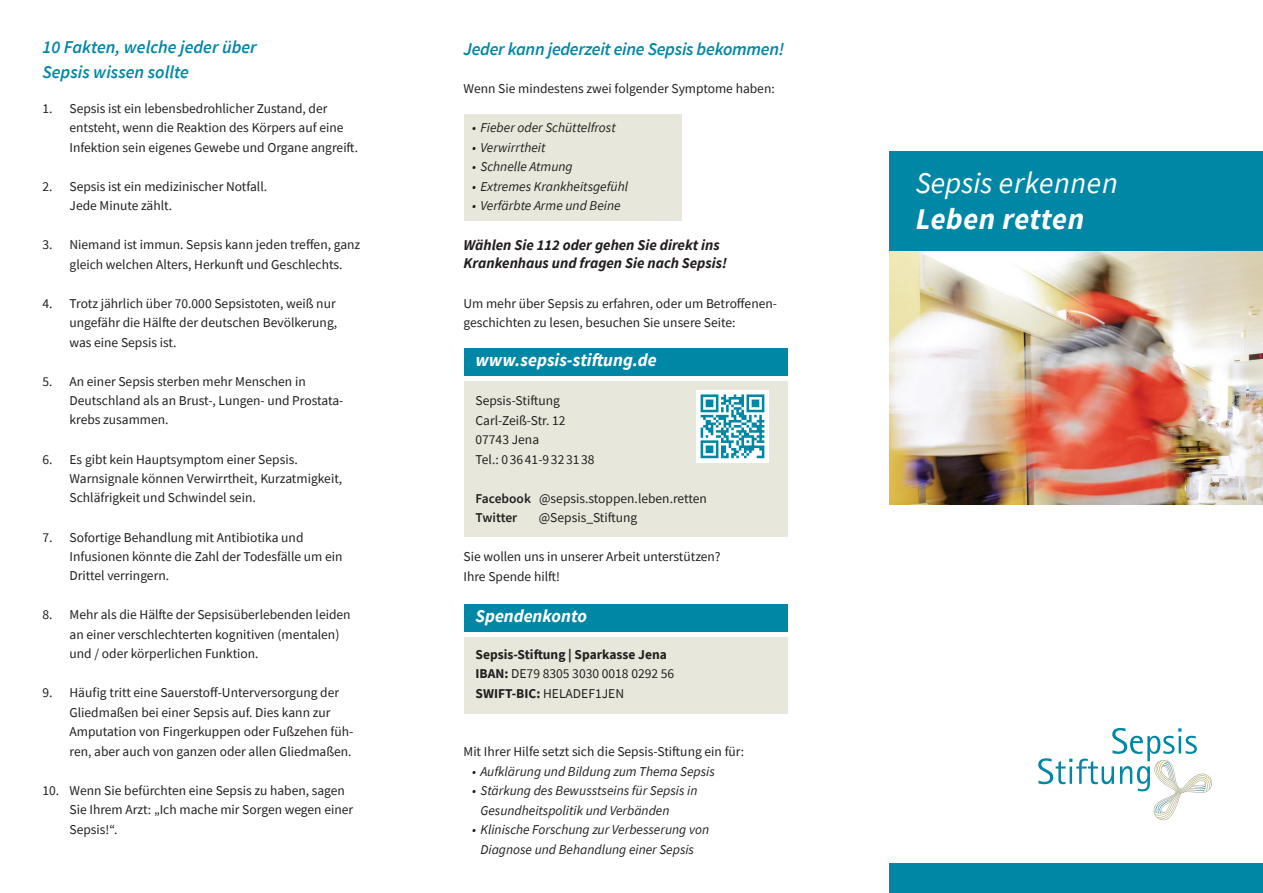
<style>
.page{position:relative;width:1263px;height:893px;background:#fff}
.page>*{position:absolute;margin:0;border:0;box-sizing:border-box;transform-origin:0 0}
.t1{font:italic 30px "Source Sans Pro";letter-spacing:.01em;color:#fff}
.t2{font:italic 700 30px "Source Sans Pro";letter-spacing:.02em;color:#fff}
.t3{font:italic 600 18px/25.2px "Source Sans Pro";letter-spacing:-.01em;color:#0087a5}
.t4{font:italic 700 18px "Source Sans Pro";color:#fff}
.t5{font:italic 700 15px/18px "Source Sans Pro";color:#231f20}
.t6{font:13.5px/19.5px "Source Sans Pro";color:#231f20}
.t7{font:italic 13.5px/19.5px "Source Sans Pro";color:#231f20}
.t8{font:700 13.5px/19.5px "Source Sans Pro";color:#231f20}
.s1{font-weight:600}
.s2{font-weight:400}
</style>
<div class="page">
<div style="left:465px;top:348px;width:323px;height:28px;background:#0087a5"></div>
<div style="left:465px;top:604px;width:323px;height:28px;background:#0087a5"></div>
<div style="left:465px;top:381px;width:323px;height:156px;background:#e8e7db"></div>
<div style="left:465px;top:637px;width:323px;height:76px;background:#e8e7db"></div>
<div style="left:465px;top:115px;width:217px;height:106px;background:#e8e7db"></div>
<div style="left:890px;top:152px;width:373px;height:101px;background:#0087a5"></div>
<div style="left:890px;top:863px;width:373px;height:30px;background:#0087a5"></div>
<svg style="left:1038px;top:728px;width:174px;height:92px"></svg>
<img style="left:890px;top:252px;width:373px;height:253px">
<svg style="left:696px;top:390px;width:73px;height:72px"></svg>
<svg style="left:701px;top:394px;width:63px;height:64px;background:#78bfcf"></svg>
<h2 class="t3" style="left:43px;top:34px;width:216px">10 Fakten, welche jeder über<br>Sepsis wissen sollte</h2>
<p class="t6" style="left:70px;top:98px;width:290px;text-indent:-27px">1. Sepsis ist ein lebensbedrohlicher Zustand, der entsteht, wenn die Reaktion des Körpers auf eine<br>Infektion sein eigenes Gewebe und Organe angreift.</p>
<p class="t6" style="left:70px;top:176px;width:199px;text-indent:-27px">2. Sepsis ist ein medizinischer Notfall.<br>Jede Minute zählt.</p>
<p class="t6" style="left:70px;top:235px;width:292px;text-indent:-27px">3. Niemand ist immun. Sepsis kann jeden treffen, ganz gleich welchen Alters, Herkunft und Geschlechts.</p>
<p class="t6" style="left:70px;top:293px;width:269px;text-align:justify;text-indent:-27px">4. Trotz jährlich über 70.000 Sepsistoten, weiß nur ungefähr die Hälfte der deutschen Bevölkerung, was eine Sepsis ist.</p>
<p class="t6" style="left:70px;top:371px;width:275px;text-indent:-27px">5. An einer Sepsis sterben mehr Menschen in<br>Deutschland als an Brust-, Lungen- und Prostata&shy;krebs zusammen.</p>
<p class="t6" style="left:70px;top:449px;width:274px;text-indent:-27px">6. Es gibt kein Hauptsymptom einer Sepsis.<br>Warnsignale können Verwirrtheit, Kurzatmigkeit,<br>Schläfrigkeit und Schwindel sein.</p>
<p class="t6" style="left:70px;top:527px;width:275px;text-indent:-27px">7. Sofortige Behandlung mit Antibiotika und<br>Infusionen könnte die Zahl der Todesfälle um ein<br>Drittel verringern.</p>
<p class="t6" style="left:70px;top:605px;width:283px;text-indent:-27px">8. Mehr als die Hälfte der Sepsisüberlebenden leiden an einer verschlechterten kognitiven (mentalen) und / oder körperlichen Funktion.</p>
<p class="t6" style="left:70px;top:683px;width:285px;text-indent:-27px">9. Häufig tritt eine Sauerstoff-Unterversorgung der Gliedmaßen bei einer Sepsis auf. Dies kann zur Amputation von Fingerkuppen oder Fußzehen füh&shy;ren, aber auch von ganzen oder allen Gliedmaßen.</p>
<p class="t6" style="left:70px;top:781px;width:285px;text-indent:-27px">10. Wenn Sie befürchten eine Sepsis zu haben, sagen<br>Sie Ihrem Arzt: „Ich mache mir Sorgen wegen einer<br>Sepsis!“.</p>
<h2 class="t3" style="left:463px;top:36px;width:322px">Jeder kann jederzeit eine Sepsis bekommen!</h2>
<p class="t6" style="left:463px;top:79px;width:313px">Wenn Sie mindestens zwei folgender Symptome haben:</p>
<p class="t7" style="left:472px;top:118px;width:145px">• Fieber oder Schüttelfrost</p>
<p class="t7" style="left:472px;top:137px;width:75px">• Verwirrtheit</p>
<p class="t7" style="left:472px;top:157px;width:102px">• Schnelle Atmung</p>
<p class="t7" style="left:472px;top:176px;width:158px">• Extremes Krankheitsgefühl</p>
<p class="t7" style="left:472px;top:196px;width:150px">• Verfärbte Arme und Beine</p>
<p class="t5" style="left:463px;top:235px;width:265px">Wählen Sie 112 oder gehen Sie direkt ins<br>Krankenhaus und fragen Sie nach Sepsis!</p>
<p class="t6" style="left:463px;top:293px;width:315px">Um mehr über Sepsis zu erfahren, oder um Betroffenen&shy;geschichten zu lesen, besuchen Sie unsere Seite:</p>
<h2 class="t4" style="left:475px;top:348px;width:183px">www.sepsis-stiftung.de</h2>
<p class="t6" style="left:475px;top:391px;width:121px">Sepsis-Stiftung<br>Carl-Zeiß-Str. 12<br>07743 Jena<br>Tel.: 0 36 41-9 32 31 38</p>
<p class="t6" style="left:475px;top:488px;width:233px"><span class="s1">Facebook</span> @sepsis.stoppen.leben.retten<br><span class="s1">Twitter</span></p>
<p class="t6" style="left:539px;top:508px;width:100px">@Sepsis_Stiftung</p>
<p class="t6" style="left:463px;top:547px;width:259px">Sie wollen uns in unserer Arbeit unterstützen?<br>Ihre Spende hilft!</p>
<h2 class="t4" style="left:475px;top:603px;width:113px">Spendenkonto</h2>
<p class="t8" style="left:475px;top:644px;width:200px">Sepsis-Stiftung | Sparkasse Jena<br>IBAN: <span class="s2">DE79 8305 3030 0018 0292 56<br></span>SWIFT-BIC: <span class="s2">HELADEF1JEN</span></p>
<p class="t6" style="left:463px;top:742px;width:282px">Mit Ihrer Hilfe setzt sich die Sepsis-Stiftung ein für:</p>
<p class="t7" style="left:472px;top:761px;width:244px">• Aufklärung und Bildung zum Thema Sepsis</p>
<p class="t7" style="left:480px;top:781px;width:218px;text-indent:-9px">• Stärkung des Bewusstseins für Sepsis in<br>Gesundheitspolitik und Verbänden</p>
<p class="t7" style="left:472px;top:820px;width:239px;text-align:center">• Klinische Forschung zur Verbesserung von<br>Diagnose und Behandlung einer Sepsis</p>
<h1 class="t1" style="left:916px;top:164px;width:204px">Sepsis erkennen</h1>
<h1 class="t2" style="left:916px;top:198px;width:170px">Leben retten</h1>
</div>
